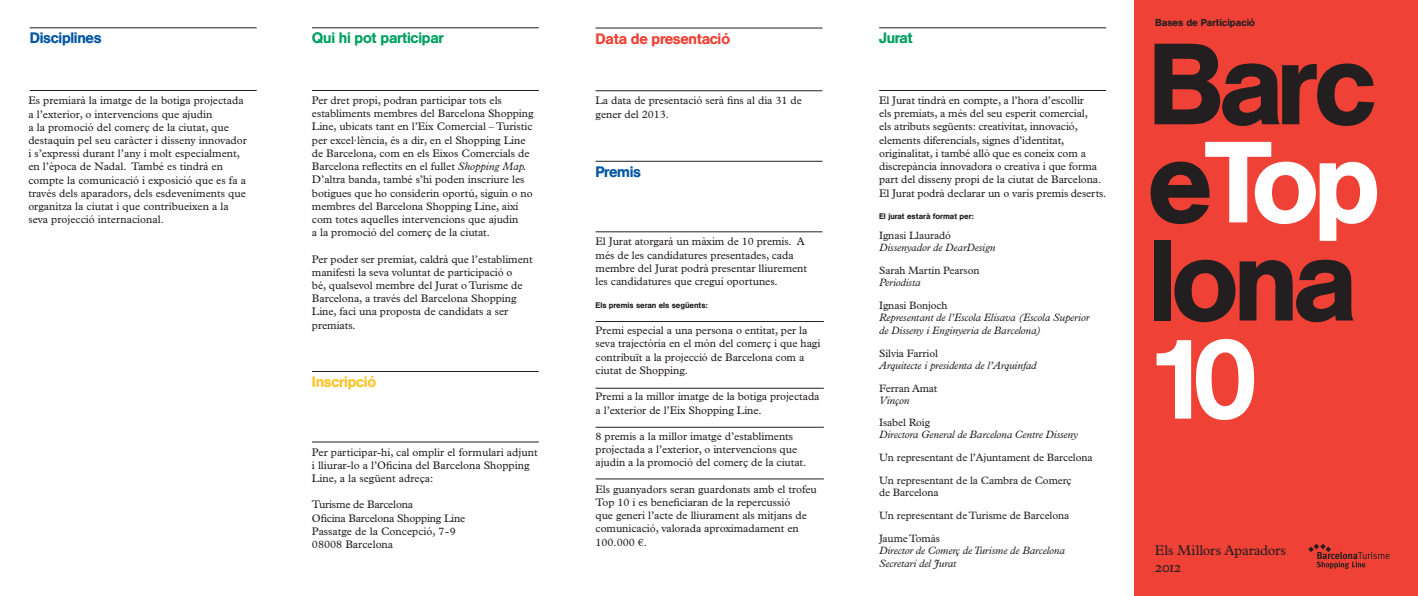
<style>
.page{position:relative;width:1418px;height:596px;background:#fff}
.page>*{position:absolute;margin:0;border:0;box-sizing:border-box;transform-origin:0 0}
.t1{font:500 113.9px "AG Buch BQ";letter-spacing:-.04em;color:#231f20}
.t2{font:500 113.9px "AG Buch BQ";letter-spacing:-.115em;color:#fff}
.t3{font:500 15px "AG Buch BQ";letter-spacing:-.02em;color:#00a160}
.t4{font:500 15px "AG Buch BQ";letter-spacing:-.02em;color:#0055a4}
.t5{font:500 15px "AG Buch BQ";letter-spacing:-.02em;color:#ef4135}
.t6{font:500 15px "AG Buch BQ";letter-spacing:-.02em;color:#ffc426}
.t7{font:14.1px/16.5px "Plantin";letter-spacing:-.005em;color:#231f20}
.t8{font:11px/13.2px "Plantin";letter-spacing:-.005em;color:#231f20}
.t9{font:italic 10.7px "Plantin";letter-spacing:-.01em;color:#231f20}
.t10{font:10.7px "Plantin";letter-spacing:-.01em;color:#231f20}
.t11{font:500 10px "AG Buch BQ";color:#231f20}
.t12{font:500 8px "AG Buch BQ";color:#231f20}
.s1{font-style:italic}
.s2{color:#231f20}
.s3{font-family:"Plantin Expert"}
</style>
<div class="page">
<hr style="left:30px;top:28px;width:227px;height:1px;background:#231f20">
<hr style="left:312px;top:371px;width:227px;height:1px;background:#231f20">
<hr style="left:595px;top:28px;width:227px;height:1px;background:#231f20">
<hr style="left:595px;top:161px;width:227px;height:1px;background:#231f20">
<hr style="left:312px;top:28px;width:227px;height:1px;background:#231f20">
<hr style="left:879px;top:28px;width:227px;height:1px;background:#231f20">
<hr style="left:30px;top:90px;width:227px;height:1px;background:#231f20">
<hr style="left:312px;top:441px;width:227px;height:1px;background:#231f20">
<hr style="left:595px;top:90px;width:227px;height:1px;background:#231f20">
<hr style="left:595px;top:231px;width:227px;height:1px;background:#231f20">
<hr style="left:312px;top:90px;width:227px;height:1px;background:#231f20">
<hr style="left:879px;top:90px;width:227px;height:1px;background:#231f20">
<hr style="left:595px;top:321px;width:228px;height:1px;background:#231f20">
<hr style="left:595px;top:388px;width:228px;height:1px;background:#231f20">
<hr style="left:595px;top:427px;width:228px;height:1px;background:#231f20">
<hr style="left:595px;top:478px;width:228px;height:1px;background:#231f20">
<div style="left:1134px;top:0;width:283px;height:595px;background:#ef4135"></div>
<svg style="left:1308px;top:544px;width:81px;height:24px"></svg>
<p class="t4" style="left:30px;top:29px;width:73px">Disciplines</p>
<p class="t8" style="left:28px;top:94px;width:217px">Es premiarà la imatge de la botiga projectada</p>
<p class="t8" style="left:28px;top:107px;width:185px">a l’exterior, o intervencions que ajudin</p>
<p class="t8" style="left:28px;top:120px;width:220px">a la promoció del comerç de la ciutat, que destaquin pel seu caràcter i disseny innovador i s’expressi durant l’any i molt especialment, en l’època de Nadal. També es tindrà en compte la comunicació i exposició que es fa a través dels aparadors, dels esdeveniments que organitza la ciutat i que contribueixen a la</p>
<p class="t8" style="left:28px;top:213px;width:137px">seva projecció internacional.</p>
<p class="t3" style="left:312px;top:29px;width:133px">Qui hi pot participar</p>
<p class="t3" style="left:879px;top:29px;width:35px">Jurat</p>
<p class="t5" style="left:595px;top:29px;width:136px">Data de presentació</p>
<p class="t8" style="left:312px;top:94px;width:223px">Per dret propi, podran participar tots els establiments membres del Barcelona Shopping Line, ubicats tant en l’Eix Comercial – Turístic per excel·lència, és a dir, en el Shopping Line de Barcelona, com en els Eixos Comercials de Barcelona reflectits en el fullet <span class="s1">Shopping Map.<br></span>D’altra banda, també s’hi poden inscriure les botigues que ho considerin oportú, siguin o no membres del Barcelona Shopping Line, així com totes aquelles intervencions que ajudin</p>
<p class="t8" style="left:312px;top:226px;width:180px">a la promoció del comerç de la ciutat.</p>
<p class="t8" style="left:312px;top:252px;width:222px">Per poder ser premiat, caldrà que l’establiment manifesti la seva voluntat de participació o<br>bé, qualsevol membre del Jurat o Turisme de Barcelona, a través del Barcelona Shopping Line, faci una proposta de candidats a ser premiats.</p>
<p class="t6" style="left:312px;top:372px;width:66px">Inscripció</p>
<p class="t8" style="left:312px;top:445px;width:227px">Per participar-hi, cal omplir el formulari adjunt i lliurar-lo a l’Oficina del Barcelona Shopping<br>Line, a la següent adreça:</p>
<p class="t8" style="left:312px;top:498px;width:103px">Turisme de Barcelona</p>
<p class="t8" style="left:312px;top:511px;width:155px">Oficina Barcelona Shopping Line</p>
<p class="t8" style="left:312px;top:524px;width:146px">Passatge de la Concepció, 7-9</p>
<p class="t8" style="left:312px;top:537px;width:83px">08008 Barcelona</p>
<p class="t8" style="left:595px;top:94px;width:208px">La data de presentació serà fins al dia 31 de gener del 2013.</p>
<p class="t4" style="left:595px;top:162px;width:47px">Premis</p>
<p class="t8" style="left:595px;top:235px;width:213px">El Jurat atorgarà un màxim de 10 premis. A més de les candidatures presentades, cada membre del Jurat podrà presentar lliurement</p>
<p class="t8" style="left:595px;top:274px;width:184px">les candidatures que cregui oportunes.</p>
<p class="t12" style="left:595px;top:300px;width:114px">Els premis seran els següents:</p>
<p class="t8" style="left:595px;top:324px;width:226px">Premi especial a una persona o entitat, per la seva trajectòria en el món del comerç i que hagi contribuït a la projecció de Barcelona com a ciutat de Shopping.</p>
<p class="t8" style="left:595px;top:390px;width:225px">Premi a la millor imatge de la botiga projectada a l’exterior de l’Eix Shopping Line.</p>
<p class="t8" style="left:595px;top:429px;width:212px">8 premis a la millor imatge d’establiments projectada a l’exterior, o intervencions que ajudin a la promoció del comerç de la ciutat.</p>
<p class="t8" style="left:595px;top:482px;width:223px">Els guanyadors seran guardonats amb el trofeu Top 10 i es beneficiaran de la repercussió<br>que generi l’acte de lliurament als mitjans de comunicació, valorada aproximadament en 100.000 ¤.</p>
<p class="t8" style="left:879px;top:94px;width:229px">El Jurat tindrà en compte, a l’hora d’escollir<br>els premiats, a més del seu esperit comercial,<br>els atributs següents: creativitat, innovació, elements diferencials, signes d’identitat, originalitat, i també allò que es coneix com a discrepància innovadora o creativa i que forma part del disseny propi de la ciutat de Barcelona.<br>El Jurat podrà declarar un o varis premis deserts.</p>
<p class="t12" style="left:879px;top:211px;width:96px">El jurat estarà format per:</p>
<p class="t10" style="left:879px;top:229px;width:73px">Ignasi Llauradó</p>
<p class="t9" style="left:879px;top:241px;width:118px">Dissenyador de DearDesign</p>
<p class="t10" style="left:879px;top:264px;width:102px">Sarah Martin Pearson</p>
<p class="t9" style="left:879px;top:276px;width:43px">Periodista</p>
<p class="t10" style="left:879px;top:299px;width:70px">Ignasi Bonjoch</p>
<p class="t9" style="left:879px;top:311px;width:212px">Representant de l’Escola Elisava (Escola Superior</p>
<p class="t9" style="left:879px;top:324px;width:163px">de Disseny i Enginyeria de Barcelona)</p>
<p class="t10" style="left:879px;top:347px;width:60px">Silvia Farriol</p>
<p class="t9" style="left:879px;top:359px;width:159px">Arquitecte i presidenta de l’Arquinfad</p>
<p class="t10" style="left:879px;top:382px;width:60px">Ferran Amat</p>
<p class="t9" style="left:879px;top:393px;width:32px">Vinçon</p>
<p class="t10" style="left:879px;top:416px;width:52px">Isabel Roig</p>
<p class="t9" style="left:879px;top:427px;width:200px">Directora General de Barcelona Centre Disseny</p>
<p class="t10" style="left:879px;top:450px;width:215px">Un representant de l’Ajuntament de Barcelona</p>
<p class="t10" style="left:879px;top:473px;width:194px">Un representant de la Cambra de Comerç</p>
<p class="t10" style="left:879px;top:486px;width:61px">de Barcelona</p>
<p class="t10" style="left:879px;top:509px;width:192px">Un representant de Turisme de Barcelona</p>
<p class="t10" style="left:879px;top:532px;width:62px">Jaume Tomàs</p>
<p class="t9" style="left:879px;top:544px;width:187px">Director de Comerç de Turisme de Barcelona</p>
<p class="t9" style="left:879px;top:557px;width:79px">Secretari del Jurat</p>
<p class="t11" style="left:1155px;top:16px;width:101px">Bases de Participació</p>
<p class="t1" style="left:1147px;top:15px;width:230px">Barc</p>
<p class="t2" style="left:1147px;top:113px;width:234px"><span class="s2">e</span>Top</p>
<p class="t1" style="left:1147px;top:211px;width:211px">lona</p>
<p class="t2" style="left:1147px;top:309px;width:111px">10</p>
<p class="t7" style="left:1154px;top:542px;width:133px">Els Millors Aparadors<br><span class="s3">2012</span></p>
</div>
